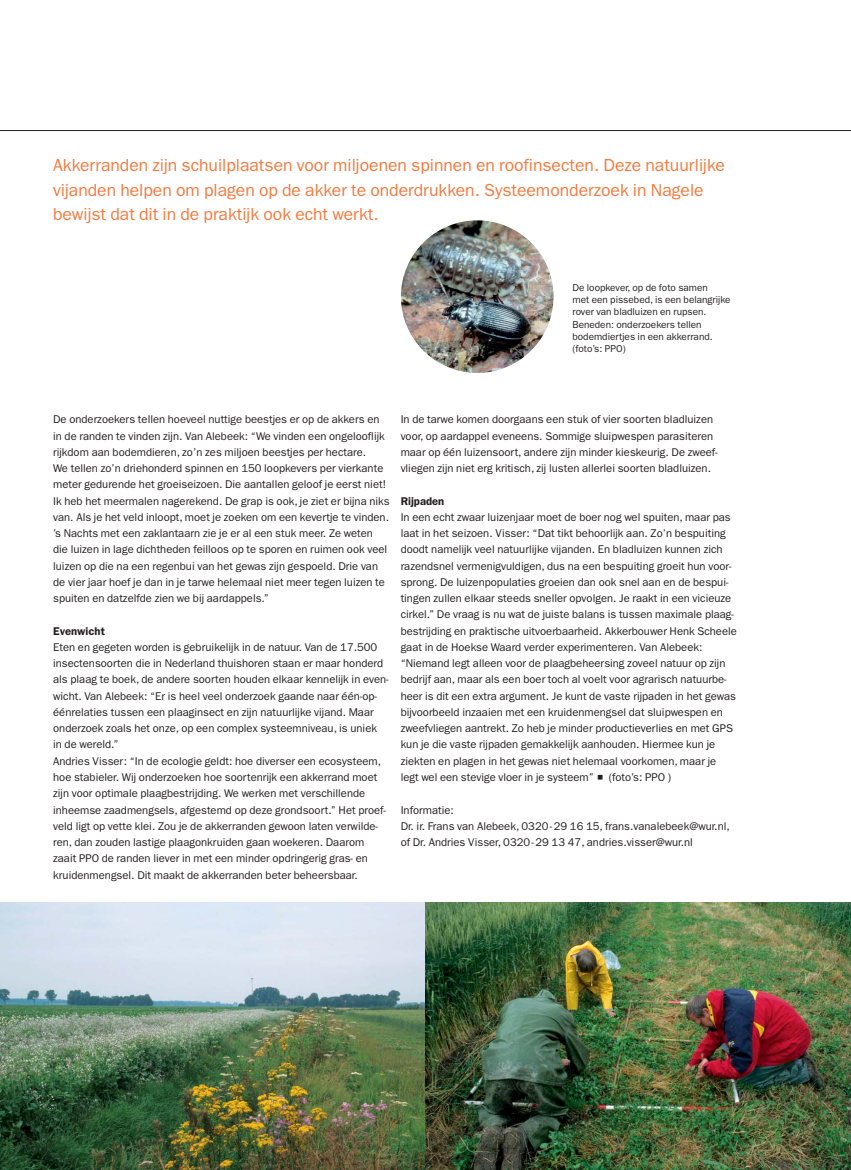
<style>
.page{position:relative;width:851px;height:1170px;background:#fff}
.page>*{position:absolute;margin:0;border:0;box-sizing:border-box;transform-origin:0 0}
.t1{font:17.5px/24.4px "Franklin Gothic";color:#f4793e}
.t2{font:11.25px/16.2px "Franklin Gothic";color:#231f20}
.t3{font:600 11.25px "Franklin Gothic";color:#231f20}
.t4{font:10px/12.2px "Franklin Gothic";color:#231f20}
</style>
<div class="page">
<img style="left:0;top:902px;width:425px;height:267px">
<img style="left:425px;top:902px;width:425px;height:267px">
<img style="left:401px;top:220px;width:152px;height:153px;border-radius:50%">
<hr style="left:0;top:130px;width:850px;height:1px;background:#231f20">
<h1 class="t1" style="left:53px;top:154px;width:673px">Akkerranden zijn schuilplaatsen voor miljoenen spinnen en roofinsecten. Deze natuurlijke vijanden helpen om plagen op de akker te onderdrukken. Systeemonderzoek in Nagele bewijst dat dit in de praktijk ook echt werkt.</h1>
<p class="t4" style="left:572px;top:282px;width:160px">De loopkever, op de foto samen<br>met een pissebed, is een belangrijke rover van bladluizen en rupsen.<br>Beneden: onderzoekers tellen bodemdiertjes in een akkerrand. (foto’s: PPO)</p>
<p class="t2" style="left:53px;top:412px;width:338px">De onderzoekers tellen hoeveel nuttige beestjes er op de akkers en in de randen te vinden zijn. Van Alebeek: “We vinden een ongelooflijk rijkdom aan bodemdieren, zo’n zes miljoen beestjes per hectare.<br>We tellen zo’n driehonderd spinnen en 150 loopkevers per vierkante meter gedurende het groeiseizoen. Die aantallen geloof je eerst niet!<br>Ik heb het meermalen nagerekend. De grap is ook, je ziet er bijna niks van. Als je het veld inloopt, moet je zoeken om een kevertje te vinden. ’s Nachts met een zaklantaarn zie je er al een stuk meer. Ze weten die luizen in lage dichtheden feilloos op te sporen en ruimen ook veel luizen op die na een regenbui van het gewas zijn gespoeld. Drie van de vier jaar hoef je dan in je tarwe helemaal niet meer tegen luizen te spuiten en datzelfde zien we bij aardappels.”</p>
<p class="t3" style="left:53px;top:627px;width:53px">Evenwicht</p>
<p class="t2" style="left:53px;top:640px;width:337px">Eten en gegeten worden is gebruikelijk in de natuur. Van de 17.500 insectensoorten die in Nederland thuishoren staan er maar honderd als plaag te boek, de andere soorten houden elkaar kennelijk in even&shy;wicht. Van Alebeek: “Er is heel veel onderzoek gaande naar één-op&shy;éénrelaties tussen een plaaginsect en zijn natuurlijke vijand. Maar onderzoek zoals het onze, op een complex systeemniveau, is uniek<br>in de wereld.”<br>Andries Visser: “In de ecologie geldt: hoe diverser een ecosysteem, hoe stabieler. Wij onderzoeken hoe soortenrijk een akkerrand moet zijn voor optimale plaagbestrijding. We werken met verschillende inheemse zaadmengsels, afgestemd op deze grondsoort.” Het proef&shy;veld ligt op vette klei. Zou je de akkerranden gewoon laten verwilde&shy;ren, dan zouden lastige plaagonkruiden gaan woekeren. Daarom zaait PPO de randen liever in met een minder opdringerig gras- en kruidenmengsel. Dit maakt de akkerranden beter beheersbaar.</p>
<p class="t2" style="left:400px;top:412px;width:318px">In de tarwe komen doorgaans een stuk of vier soorten bladluizen voor, op aardappel eveneens. Sommige sluipwespen parasiteren maar op één luizensoort, andere zijn minder kieskeurig. De zweef&shy;vliegen zijn niet erg kritisch, zij lusten allerlei soorten bladluizen.</p>
<p class="t3" style="left:400px;top:497px;width:45px">Rijpaden</p>
<p class="t2" style="left:400px;top:510px;width:338px">In een echt zwaar luizenjaar moet de boer nog wel spuiten, maar pas laat in het seizoen. Visser: “Dat tikt behoorlijk aan. Zo’n bespuiting doodt namelijk veel natuurlijke vijanden. En bladluizen kunnen zich razendsnel vermenigvuldigen, dus na een bespuiting groeit hun voor&shy;sprong. De luizenpopulaties groeien dan ook snel aan en de bespui&shy;tingen zullen elkaar steeds sneller opvolgen. Je raakt in een vicieuze cirkel.” De vraag is nu wat de juiste balans is tussen maximale plaag&shy;bestrijding en praktische uitvoerbaarheid. Akkerbouwer Henk Scheele gaat in de Hoekse Waard verder experimenteren. Van Alebeek: “Niemand legt alleen voor de plaagbeheersing zoveel natuur op zijn bedrijf aan, maar als een boer toch al voelt voor agrarisch natuurbe&shy;heer is dit een extra argument. Je kunt de vaste rijpaden in het gewas bijvoorbeeld inzaaien met een kruidenmengsel dat sluipwespen en zweefvliegen aantrekt. Zo heb je minder productieverlies en met GPS kun je die vaste rijpaden gemakkelijk aanhouden. Hiermee kun je ziekten en plagen in het gewas niet helemaal voorkomen, maar je legt wel een stevige vloer in je systeem”</p>
<p class="t2" style="left:608px;top:770px;width:64px">(foto’s: PPO )</p>
<p class="t2" style="left:400px;top:802px;width:330px">Informatie:<br>Dr. ir. Frans van Alebeek, 0320-29 16 15, frans.vanalebeek@wur.nl, of Dr. Andries Visser, 0320-29 13 47, andries.visser@wur.nl</p>
</div>
